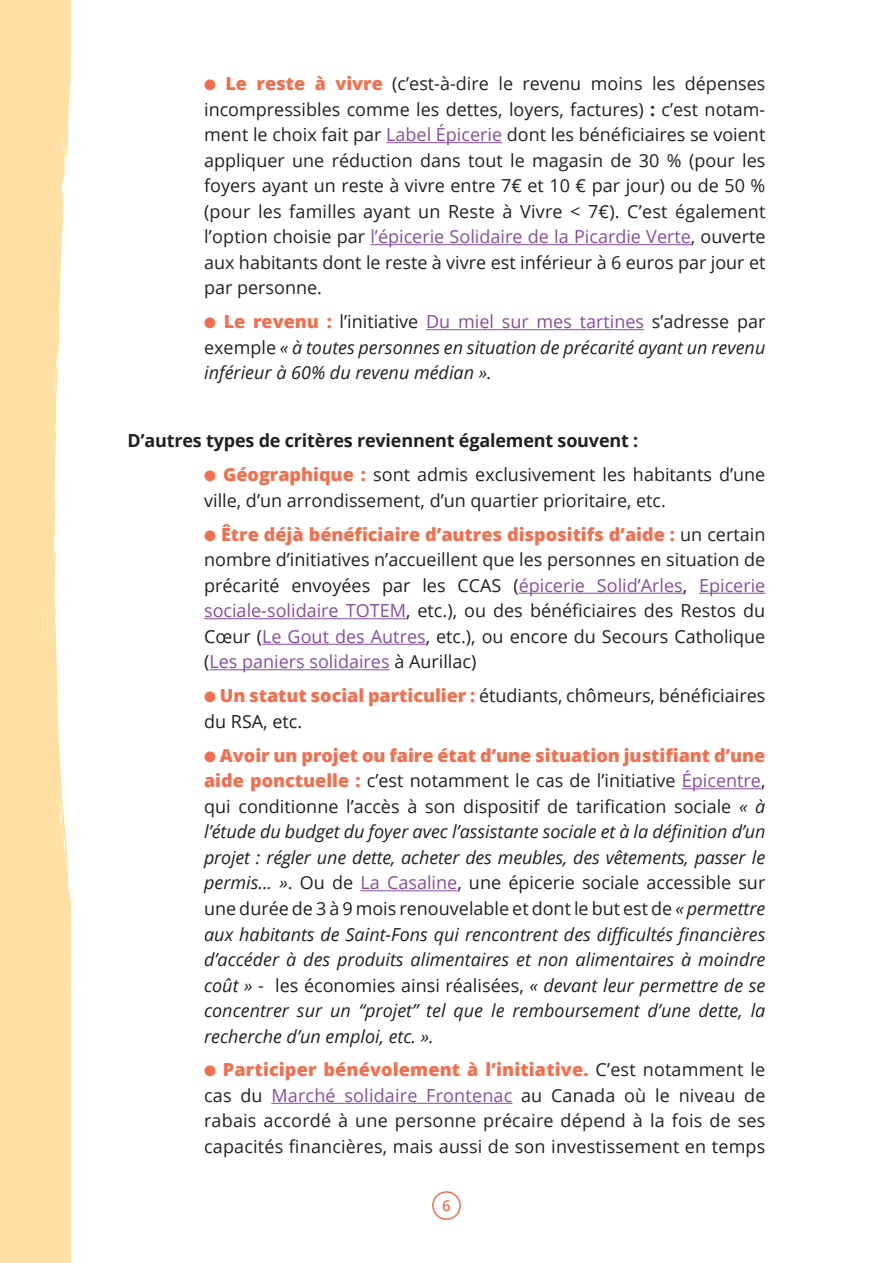
<style>
.page{position:relative;width:893px;height:1263px;background:#fff}
.page>*{position:absolute;margin:0;border:0;box-sizing:border-box;transform-origin:0 0}
.t1{font:18px/25.5px "Open Sans";color:#231f20;text-align:justify}
.t2{font:italic 18px/25.5px "Open Sans";color:#231f20;text-align:justify}
.t3{font:700 18px "Open Sans";letter-spacing:-.01em;color:#231f20}
.t4{font:600 15px "Open Sans";color:#f36e4d}
.s1{color:#f36e4d}
.s2{font-weight:800;color:#f36e4d}
.s3{font-weight:700}
.s4{color:#874c9e}
.s5{font-weight:800;font-style:normal;color:#f36e4d}
.s6{font-style:normal}
.s7{font-style:normal;color:#874c9e}
</style>
<div class="page">
<svg style="left:0;top:0;width:70px;height:1263px;background:#fee2ac"></svg>
<svg style="left:65px;top:965px;width:3px;height:42px"></svg>
<svg style="left:46px;top:379px;width:1px;height:31px"></svg>
<div style="left:432px;top:1191px;width:29px;height:29px;border:2px solid #f36e4d;border-radius:50%"></div>
<hr style="left:386px;top:142px;width:116px;height:1px;background:#874c9e">
<hr style="left:370px;top:244px;width:321px;height:1px;background:#874c9e">
<hr style="left:426px;top:329px;width:218px;height:1px;background:#874c9e">
<hr style="left:519px;top:593px;width:164px;height:1px;background:#874c9e">
<hr style="left:699px;top:593px;width:66px;height:1px;background:#874c9e">
<hr style="left:204px;top:618px;width:202px;height:1px;background:#874c9e">
<hr style="left:262px;top:644px;width:164px;height:1px;background:#874c9e">
<hr style="left:209px;top:669px;width:181px;height:1px;background:#874c9e">
<hr style="left:682px;top:788px;width:79px;height:1px;background:#874c9e">
<hr style="left:360px;top:890px;width:97px;height:1px;background:#874c9e">
<hr style="left:271px;top:1103px;width:241px;height:1px;background:#874c9e">
<p class="t1" style="left:204px;top:71px;width:563px"><span class="s1">●</span> <span class="s2">Le reste à vivre</span> (c’est-à-dire le revenu moins les dépenses incompressibles comme les dettes, loyers, factures) <span class="s3">:</span> c’est notam&shy;ment le choix fait par <span class="s4">Label Épicerie</span> dont les bénéficiaires se voient appliquer une réduction dans tout le magasin de 30 % (pour les foyers ayant un reste à vivre entre 7€ et 10 € par jour) ou de 50 % (pour les familles ayant un Reste à Vivre &lt; 7€). C’est également l’option choisie par <span class="s4">l’épicerie Solidaire de la Picardie Verte</span>, ouverte aux habitants dont le reste à vivre est inférieur à 6 euros par jour et par personne.</p>
<p class="t2" style="left:204px;top:309px;width:563px"><span class="s1">●</span> <span class="s5">Le revenu :</span> <span class="s6">l’initiative</span> <span class="s7">Du miel sur mes tartines</span> <span class="s6">s’adresse par exemple</span> « à toutes personnes en situation de précarité ayant un revenu inférieur à 60% du revenu médian ».</p>
<p class="t3" style="left:128px;top:428px;width:512px">D’autres types de critères reviennent également souvent :</p>
<p class="t1" style="left:204px;top:462px;width:563px"><span class="s1">●</span> <span class="s2">Géographique :</span> sont admis exclusivement les habitants d’une ville, d’un arrondissement, d’un quartier prioritaire, etc.</p>
<p class="t1" style="left:204px;top:521px;width:563px"><span class="s1">●</span> <span class="s2">Être déjà bénéficiaire d’autres dispositifs d’aide :</span> un certain nombre d’initiatives n’accueillent que les personnes en situation de précarité envoyées par les CCAS (<span class="s4">épicerie Solid’Arles</span>, <span class="s4">Epicerie sociale-solidaire TOTEM</span>, etc.), ou des bénéficiaires des Restos du Cœur (<span class="s4">Le Gout des Autres</span>, etc.), ou encore du Secours Catholique (<span class="s4">Les paniers solidaires</span> à Aurillac)</p>
<p class="t1" style="left:204px;top:683px;width:563px"><span class="s1">●</span> <span class="s2">Un statut social particulier :</span> étudiants, chômeurs, bénéficiaires du RSA, etc.</p>
<p class="t2" style="left:204px;top:742px;width:563px"><span class="s1">●</span> <span class="s5">Avoir un projet ou faire état d’une situation justifiant d’une aide ponctuelle :</span> <span class="s6">c’est notamment le cas de l’initiative</span> <span class="s7">Épicentre</span><span class="s6">, qui conditionne l’accès à son dispositif de tarification sociale</span> « à l’étude du budget du foyer avec l’assistante sociale et à la définition d’un projet : régler une dette, acheter des meubles, des vêtements, passer le permis... »<span class="s6">. Ou de</span> <span class="s7">La Casaline</span><span class="s6">, une épicerie sociale accessible sur une durée de 3 à 9 mois renouvelable et dont le but est de</span> « permettre aux habitants de Saint-Fons qui rencontrent des difficultés financières d’accéder à des produits alimentaires et non alimentaires à moindre coût » <span class="s6">- les économies ainsi réalisées,</span> « devant leur permettre de se concentrer sur un “projet” tel que le remboursement d’une dette, la recherche d’un emploi, etc. ».</p>
<p class="t1" style="left:204px;top:1057px;width:563px"><span class="s1">●</span> <span class="s2">Participer bénévolement à l’initiative.</span> C’est notamment le cas du <span class="s4">Marché solidaire Frontenac</span> au Canada où le niveau de rabais accordé à une personne précaire dépend à la fois de ses capacités financières, mais aussi de son investissement en temps</p>
<p class="t4" style="left:442px;top:1195px;width:10px">6</p>
</div>
